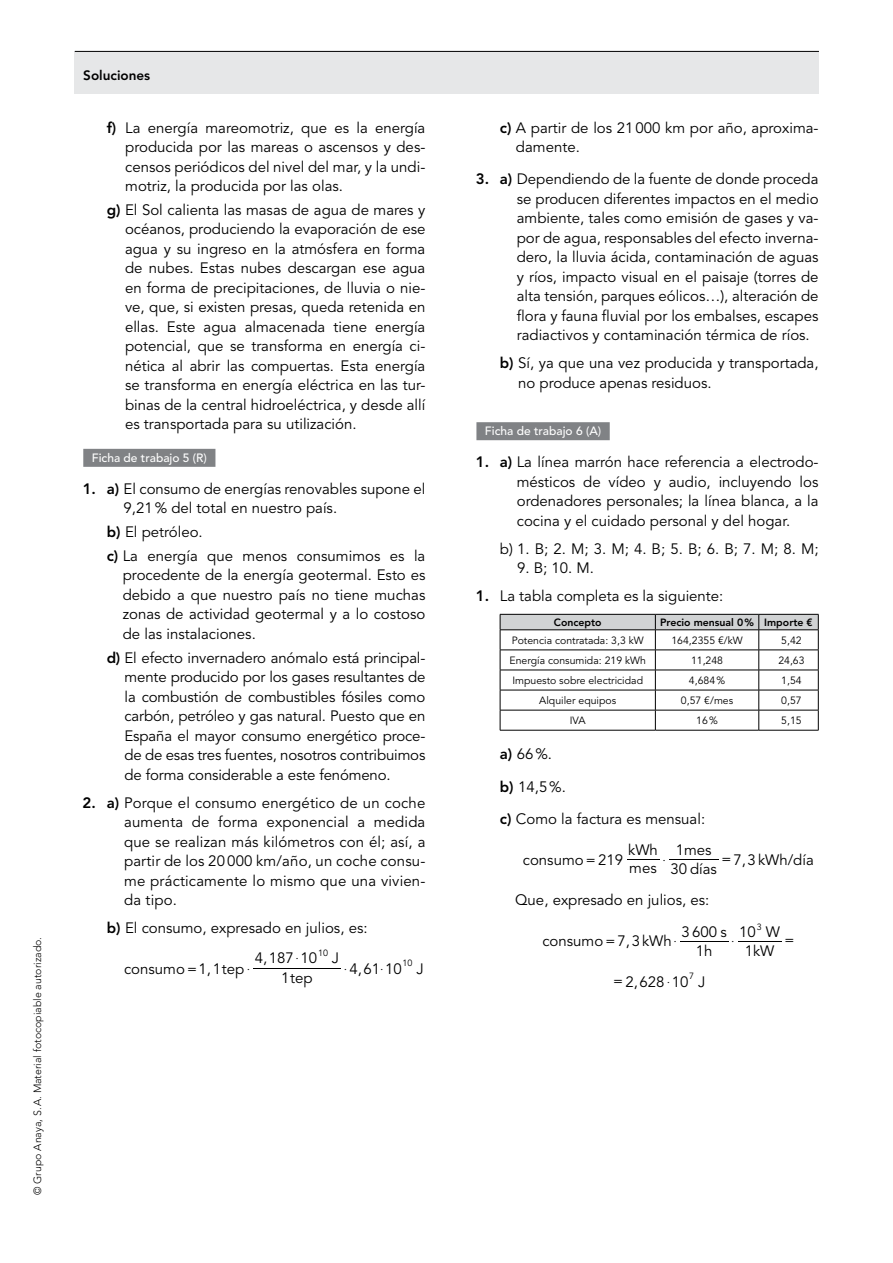
<style>
.page{position:relative;width:893px;height:1263px;background:#fff}
.page>*{position:absolute;margin:0;border:0;box-sizing:border-box;transform-origin:0 0}
.nuclActSanSol{font:15px/19.5px "Avenir LT Std";color:#000;text-align:justify}
.t1{font:15px "MM Binary";color:#000}
.nuclTitulSol{font:800 13.5px "Avenir LT Std";color:#000}
.nucltitulBlancoSol{font:500 12px "Avenir LT Std";color:#fff}
.t2{font:10.5px "Avenir LT Std";color:#000}
.t3{font:300 10.5px "Avenir LT Std";color:#000}
.t4{font:800 10.5px "Avenir LT Std";color:#000}
.t5{font:9px "Avenir LT Std";color:#000}
.s1{font-weight:800}
.s2{font-family:"MM Binary"}
</style>
<div class="page">
<div style="left:75px;top:51px;width:744px;height:43px;background:#e6e7e8"></div>
<hr style="left:75px;top:51px;width:744px;height:1px;background:#000">
<div style="left:83px;top:449px;width:132px;height:18px;background:#808285"></div>
<hr style="left:253px;top:968px;width:88px;height:1px;background:#000">
<div style="left:476px;top:422px;width:134px;height:18px;background:#808285"></div>
<svg style="left:500px;top:614px;width:319px;height:116px"></svg>
<hr style="left:500px;top:730px;width:155px;height:1px;background:#000">
<hr style="left:655px;top:730px;width:104px;height:1px;background:#000">
<hr style="left:759px;top:730px;width:60px;height:1px;background:#000">
<hr style="left:627px;top:859px;width:32px;height:1px;background:#000">
<hr style="left:669px;top:859px;width:49px;height:1px;background:#000">
<hr style="left:680px;top:941px;width:48px;height:1px;background:#000">
<hr style="left:738px;top:941px;width:43px;height:1px;background:#000">
<p class="t3" style="left:31px;top:1195px;width:260px;rotate:-90deg">© Grupo Anaya, S.A. Material fotocopiable autorizado.</p>
<p class="nuclTitulSol" style="left:83px;top:67px;width:68px">Soluciones</p>
<p class="nuclActSanSol" style="left:125px;top:118px;width:302px;text-indent:-19px"><span class="s1">f)</span> La energía mareomotriz, que es la energía producida por las mareas o ascensos y des&shy;censos periódicos del nivel del mar, y la undi&shy;motriz, la producida por las olas.</p>
<p class="nuclActSanSol" style="left:125px;top:200px;width:302px;text-indent:-18px"><span class="s1">g)</span> El Sol calienta las masas de agua de mares y océanos, produciendo la evaporación de ese agua y su ingreso en la atmósfera en forma de nubes. Estas nubes descargan ese agua en forma de precipitaciones, de lluvia o nie&shy;ve, que, si existen presas, queda retenida en ellas. Este agua almacenada tiene energía potencial, que se transforma en energía ci&shy;nética al abrir las compuertas. Esta energía se transforma en energía eléctrica en las tur&shy;binas de la central hidroeléctrica, y desde allí es transportada para su utilización.</p>
<p class="nucltitulBlancoSol" style="left:92px;top:450px;width:117px">Ficha de trabajo 5 (R)</p>
<p class="nuclActSanSol" style="left:124px;top:479px;width:303px;text-indent:-41px"><span class="s1">1. a)</span> El consumo de energías renovables supone el<br>9,21% del total en nuestro país.</p>
<p class="nuclActSanSol" style="left:107px;top:523px;width:98px"><span class="s1">b)</span> El petróleo.</p>
<p class="nuclActSanSol" style="left:123px;top:546px;width:304px;text-indent:-16px"><span class="s1">c)</span> La energía que menos consumimos es la procedente de la energía geotermal. Esto es debido a que nuestro país no tiene muchas zonas de actividad geotermal y a lo costoso de las instalaciones.</p>
<p class="nuclActSanSol" style="left:125px;top:648px;width:302px;text-indent:-18px"><span class="s1">d)</span> El efecto invernadero anómalo está principal&shy;mente producido por los gases resultantes de la combustión de combustibles fósiles como carbón, petróleo y gas natural. Puesto que en España el mayor consumo energético proce&shy;de de esas tres fuentes, nosotros contribuimos de forma considerable a este fenómeno.</p>
<p class="nuclActSanSol" style="left:124px;top:793px;width:303px;text-indent:-42px"><span class="s1">2. a)</span> Porque el consumo energético de un coche aumenta de forma exponencial a medida que se realizan más kilómetros con él; así, a partir de los 20 000 km/año, un coche consu&shy;me prácticamente lo mismo que una vivien&shy;da tipo.</p>
<p class="nuclActSanSol" style="left:107px;top:919px;width:262px"><span class="s1">b)</span> El consumo, expresado en julios, es:</p>
<p class="nuclActSanSol" style="left:124px;top:959px;width:98px">consumo=1 1</p>
<p class="t5" style="left:318px;top:948px;width:12px">10</p>
<p class="nuclActSanSol" style="left:255px;top:949px;width:64px">4 187 10</p>
<p class="nuclActSanSol" style="left:332px;top:949px;width:9px">J</p>
<p class="t1" style="left:296px;top:951px;width:4px">$</p>
<p class="t5" style="left:403px;top:958px;width:12px">10</p>
<p class="nuclActSanSol" style="left:263px;top:949px;width:6px">,</p>
<p class="nuclActSanSol" style="left:344px;top:959px;width:59px"><span class="s2">$</span>4 61 10</p>
<p class="nuclActSanSol" style="left:417px;top:959px;width:9px">J</p>
<p class="nuclActSanSol" style="left:207px;top:959px;width:44px">, tep <span class="s2">$</span></p>
<p class="t1" style="left:381px;top:962px;width:4px">$</p>
<p class="nuclActSanSol" style="left:281px;top:968px;width:33px">1tep</p>
<p class="nuclActSanSol" style="left:358px;top:959px;width:6px">,</p>
<p class="nuclActSanSol" style="left:516px;top:118px;width:304px;text-indent:-16px"><span class="s1">c)</span> A partir de los 21000 km por año, aproxima&shy;damente.</p>
<p class="nuclActSanSol" style="left:517px;top:170px;width:303px;text-indent:-41px"><span class="s1">3. a)</span> Dependiendo de la fuente de donde proceda se producen diferentes impactos en el medio ambiente, tales como emisión de gases y va&shy;por de agua, responsables del efecto inverna&shy;dero, la lluvia ácida, contaminación de aguas y ríos, impacto visual en el paisaje (torres de alta tensión, parques eólicos…), alteración de flora y fauna fluvial por los embalses, escapes radiactivos y contaminación térmica de ríos.</p>
<p class="nuclActSanSol" style="left:518px;top:354px;width:302px;text-indent:-18px"><span class="s1">b)</span> Sí, ya que una vez producida y transportada, no produce apenas residuos.</p>
<p class="nucltitulBlancoSol" style="left:485px;top:424px;width:118px">Ficha de trabajo 6 (A)</p>
<p class="nuclActSanSol" style="left:517px;top:453px;width:303px;text-indent:-41px"><span class="s1">1. a)</span> La línea marrón hace referencia a electrodo&shy;mésticos de vídeo y audio, incluyendo los ordenadores personales; la línea blanca, a la cocina y el cuidado personal y del hogar.</p>
<p class="nuclActSanSol" style="left:500px;top:539px;width:320px">b) 1. B; 2. M; 3. M; 4. B; 5. B; 6. B; 7. M; 8. M;</p>
<p class="nuclActSanSol" style="left:517px;top:559px;width:79px">9. B; 10. M.</p>
<p class="nuclActSanSol" style="left:476px;top:587px;width:249px"><span class="s1">1.</span> La tabla completa es la siguiente:</p>
<p class="t4" style="left:554px;top:616px;width:49px">Concepto</p>
<p class="t4" style="left:660px;top:616px;width:154px">Precio mensual 0% Importe €</p>
<p class="t2" style="left:512px;top:634px;width:134px">Potencia contratada: 3,3 kW</p>
<p class="t2" style="left:671px;top:634px;width:73px">164,2355 €/kW</p>
<p class="t2" style="left:781px;top:634px;width:22px">5,42</p>
<p class="t2" style="left:510px;top:654px;width:138px">Energía consumida: 219 kWh</p>
<p class="t2" style="left:691px;top:654px;width:34px">11,248</p>
<p class="t2" style="left:778px;top:654px;width:28px">24,63</p>
<p class="t2" style="left:512px;top:674px;width:132px">Impuesto sobre electricidad</p>
<p class="t2" style="left:689px;top:674px;width:38px">4,684%</p>
<p class="t2" style="left:781px;top:674px;width:22px">1,54</p>
<p class="t2" style="left:539px;top:694px;width:78px">Alquiler equipos</p>
<p class="t2" style="left:681px;top:694px;width:54px">0,57 €/mes</p>
<p class="t2" style="left:781px;top:694px;width:22px">0,57</p>
<p class="t2" style="left:570px;top:714px;width:17px">IVA</p>
<p class="t2" style="left:696px;top:714px;width:23px">16%</p>
<p class="t2" style="left:781px;top:714px;width:22px">5,15</p>
<p class="nuclActSanSol" style="left:500px;top:745px;width:54px"><span class="s1">a)</span> 66%.</p>
<p class="nuclActSanSol" style="left:500px;top:777px;width:68px"><span class="s1">b)</span> 14,5%.</p>
<p class="nuclActSanSol" style="left:500px;top:809px;width:207px"><span class="s1">c)</span> Como la factura es mensual:</p>
<p class="nuclActSanSol" style="left:523px;top:850px;width:102px">consumo = 219</p>
<p class="nuclActSanSol" style="left:721px;top:850px;width:94px">=7 3kWh d a</p>
<p class="nuclActSanSol" style="left:699px;top:859px;width:5px">í</p>
<p class="nuclActSanSol" style="left:742px;top:850px;width:6px">,</p>
<p class="nuclActSanSol" style="left:628px;top:841px;width:31px">kWh</p>
<p class="nuclActSanSol" style="left:676px;top:841px;width:37px">1mes</p>
<p class="nuclActSanSol" style="left:788px;top:850px;width:20px">/ í</p>
<p class="t1" style="left:663px;top:853px;width:4px">$</p>
<p class="nuclActSanSol" style="left:515px;top:891px;width:196px">Que, expresado en julios, es:</p>
<p class="nuclActSanSol" style="left:542px;top:932px;width:99px">consumo= 7 3</p>
<p class="nuclActSanSol" style="left:670px;top:859px;width:48px">30das</p>
<p class="nuclActSanSol" style="left:629px;top:859px;width:29px">mes</p>
<p class="nuclActSanSol" style="left:739px;top:922px;width:18px">10</p>
<p class="t5" style="left:757px;top:921px;width:7px">3</p>
<p class="nuclActSanSol" style="left:681px;top:922px;width:47px">3 600 s</p>
<p class="nuclActSanSol" style="left:766px;top:922px;width:16px">W</p>
<p class="nuclActSanSol" style="left:626px;top:932px;width:52px">, kWh <span class="s2">$</span></p>
<p class="nuclActSanSol" style="left:784px;top:931px;width:11px">=</p>
<p class="t1" style="left:732px;top:934px;width:4px">$</p>
<p class="nuclActSanSol" style="left:696px;top:941px;width:18px">1h</p>
<p class="nuclActSanSol" style="left:745px;top:941px;width:31px">1kW</p>
<p class="t5" style="left:689px;top:971px;width:7px">7</p>
<p class="nuclActSanSol" style="left:613px;top:972px;width:77px">=2,628 10</p>
<p class="nuclActSanSol" style="left:698px;top:972px;width:9px">J</p>
<p class="t1" style="left:667px;top:975px;width:4px">$</p>
</div>
